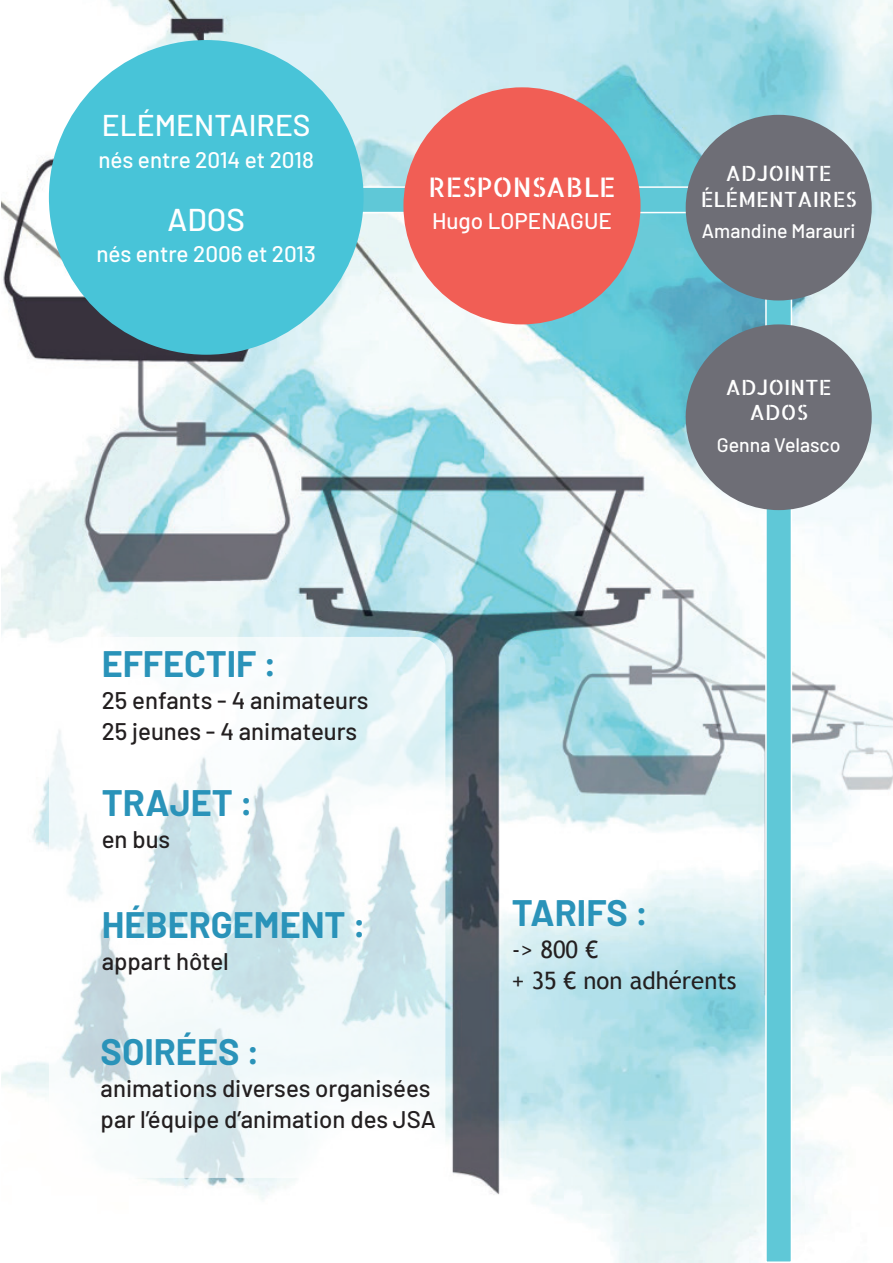
<style>
.page{position:relative;width:893px;height:1263px;background:#fff}
.page>*{position:absolute;margin:0;border:0;box-sizing:border-box;transform-origin:0 0}
.t1{font:700 36px "Barlow";color:#2a93b9}
.t2{font:500 31.5px "Barlow";color:#fff}
.t3{font:500 30px "Barlow";color:#fff}
.t4{font:27px "Allerta Stencil";color:#fff}
.t5{font:500 24px/31.5px "Barlow";color:#231f20}
.t6{font:24px/31.5px "Trebuchet MS";color:#231f20}
.t7{font:500 22.5px "Barlow";color:#fff}
.t8{font:21px/25.2px "Allerta Stencil";color:#fff;text-align:center}
.t9{font:500 19.5px "Barlow";color:#fff}
</style>
<div class="page">
<img style="left:2px;top:0;width:891px;height:1263px">
<svg style="left:49px;top:637px;width:396px;height:541px;fill:#f5fbfb"></svg>
<div style="left:340px;top:186px;width:367px;height:27px;background:#5fc8d7;border:2px solid #fff"></div>
<div style="left:403px;top:87px;width:237px;height:237px;background:#f15e55;border-radius:50%"></div>
<div style="left:49px;top:40px;width:315px;height:315px;background:#48c4d8;border-radius:50%"></div>
<div style="left:766px;top:172px;width:25px;height:1090px;background:#5fc8d7"></div>
<div style="left:765px;top:171px;width:27px;height:1092px;border:2px solid #fff"></div>
<div style="left:686px;top:115px;width:186px;height:185px;background:#6e6e76;border-radius:50%"></div>
<div style="left:686px;top:324px;width:186px;height:186px;background:#6e6e76;border-radius:50%"></div>
<p class="t3" style="left:102px;top:104px;width:210px">ELÉMENTAIRES</p>
<p class="t7" style="left:99px;top:143px;width:217px">nés entre 2014 et 2018</p>
<h2 class="t2" style="left:168px;top:196px;width:79px">ADOS</h2>
<p class="t7" style="left:96px;top:238px;width:221px">nés entre 2006 et 2013</p>
<p class="t4" style="left:428px;top:169px;width:189px">RESPONSABLE</p>
<p class="t7" style="left:432px;top:204px;width:181px">Hugo LOPENAGUE</p>
<p class="t8" style="left:701px;top:161px;width:158px">ADJOINTE<br>ÉLÉMENTAIRES</p>
<p class="t9" style="left:702px;top:217px;width:155px">Amandine Marauri</p>
<p class="t8" style="left:726px;top:374px;width:108px">ADJOINTE<br>ADOS</p>
<p class="t9" style="left:717px;top:431px;width:125px">Genna Velasco</p>
<h1 class="t1" style="left:102px;top:637px;width:176px">EFFECTIF :</h1>
<p class="t5" style="left:102px;top:682px;width:268px">25 enfants - 4 animateurs<br>25 jeunes - 4 animateurs</p>
<h1 class="t1" style="left:102px;top:777px;width:153px">TRAJET :</h1>
<p class="t5" style="left:102px;top:821px;width:70px">en bus</p>
<h1 class="t1" style="left:102px;top:898px;width:266px">HÉBERGEMENT :</h1>
<p class="t5" style="left:102px;top:943px;width:129px">appart hôtel</p>
<h1 class="t1" style="left:512px;top:886px;width:138px">TARIFS :</h1>
<p class="t6" style="left:512px;top:934px;width:226px">-&gt; 800 €<br>+ 35 € non adhérents</p>
<h1 class="t1" style="left:101px;top:1025px;width:161px">SOIRÉES :</h1>
<p class="t5" style="left:101px;top:1070px;width:337px">animations diverses organisées par l’équipe d’animation des JSA</p>
</div>
